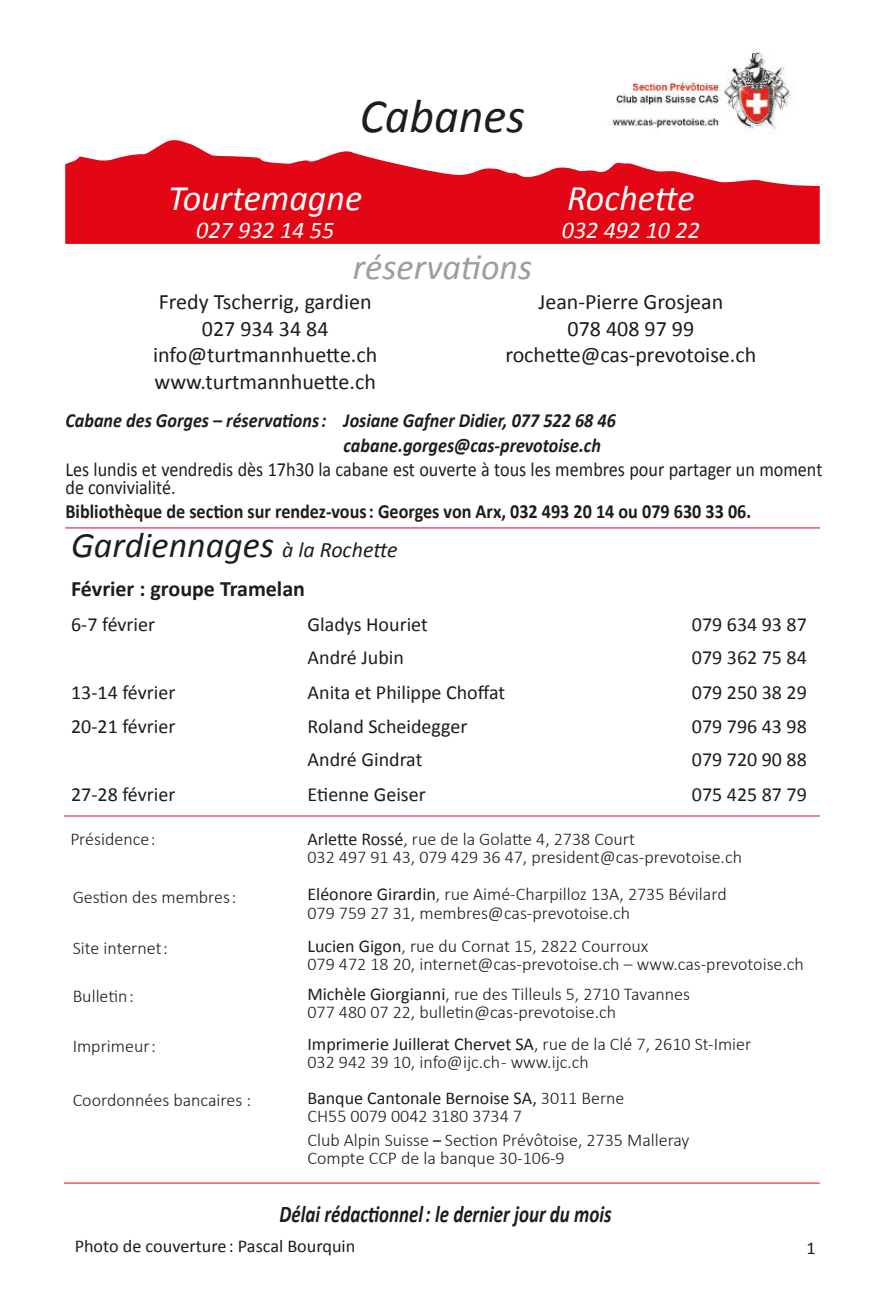
<style>
.page{position:relative;width:885px;height:1293px;background:#fff}
.page>*{position:absolute;margin:0;border:0;box-sizing:border-box;transform-origin:0 0}
.t1{font:italic 48px "Calibri";color:#1d1d1b}
.t2{font:italic 36px "Calibri";color:#1d1d1b}
.t3{font:italic 36px "Calibri";color:#fff}
.t4{font:italic 36px "Calibri";color:#9d9d9d}
.t5{font:italic 700 24px "Calibri";color:#1d1d1b;scale:.79 1}
.t6{font:italic 24px "Calibri";color:#fff}
.t7{font:22px/26.4px "Calibri";color:#1d1d1b;text-align:center}
.t8{font:700 22px "Calibri";color:#1d1d1b}
.t9{font:20px "Calibri";color:#1d1d1b}
.t10{font:20px/17.8px "Calibri";color:#1d1d1b;scale:.9 1}
.t11{font:italic 700 20px/24.6px "Calibri";color:#1d1d1b;scale:.9 1}
.t12{font:700 20px "Calibri";color:#1d1d1b;scale:.9 1}
.t13{font:300 18px/18px "Calibri";color:#1d1d1b}
.t14{font:18px "Calibri";color:#1d1d1b}
.s1{font-size:22px}
.s2{font-weight:400}
</style>
<div class="page">
<svg style="left:65px;top:140px;width:754px;height:104px;fill:#e30614"></svg>
<hr style="left:65px;top:527px;width:754px;height:1px;background:#e30614">
<hr style="left:64px;top:815px;width:755px;height:1px;background:#e30614">
<hr style="left:64px;top:1182px;width:755px;height:1px;background:#e30614">
<img style="left:609px;top:52px;width:184px;height:77px">
<h1 class="t1" style="left:360px;top:87px;width:167px">Cabanes</h1>
<h2 class="t3" style="left:168px;top:175px;width:195px">Tourtemagne</h2>
<h3 class="t6" style="left:196px;top:215px;width:139px">027 932 14 55</h3>
<h2 class="t4" style="left:353px;top:245px;width:180px">réservations</h2>
<h2 class="t3" style="left:567px;top:175px;width:129px">Rochette</h2>
<h3 class="t6" style="left:561px;top:215px;width:139px">032 492 10 22</h3>
<p class="t7" style="left:153px;top:288px;width:226px">Fredy Tscherrig, gardien<br>027 934 34 84 info@turtmannhuette.ch www.turtmannhuette.ch</p>
<p class="t7" style="left:505px;top:288px;width:252px">Jean-Pierre Grosjean<br>078 408 97 99 rochette@cas-prevotoise.ch</p>
<p class="t11" style="left:343px;top:407px;width:304px;text-indent:-278px">Cabane des Gorges – réservations: Josiane Gafner Didier, 077 522 68 46 cabane.gorges@cas-prevotoise.ch</p>
<p class="t10" style="left:65px;top:459px;width:842px">Les lundis et vendredis dès 17h30 la cabane est ouverte à tous les membres pour partager un moment de convivialité.</p>
<p class="t12" style="left:65px;top:499px;width:763px">Bibliothèque de section sur rendez-vous: Georges von Arx, 032 493 20 14 ou 079 630 33 06.</p>
<h2 class="t2" style="left:71px;top:523px;width:328px">Gardiennages <span class="s1">à la Rochette</span></h2>
<p class="t8" style="left:71px;top:575px;width:235px">Février : groupe Tramelan</p>
<p class="t9" style="left:71px;top:612px;width:85px">6-7 février</p>
<p class="t9" style="left:307px;top:612px;width:122px">Gladys Houriet</p>
<p class="t9" style="left:691px;top:612px;width:116px">079 634 93 87</p>
<p class="t9" style="left:307px;top:645px;width:98px">André Jubin</p>
<p class="t9" style="left:691px;top:645px;width:116px">079 362 75 84</p>
<p class="t9" style="left:71px;top:679px;width:106px">13-14 février</p>
<p class="t9" style="left:307px;top:679px;width:199px">Anita et Philippe Choffat</p>
<p class="t9" style="left:691px;top:679px;width:116px">079 250 38 29</p>
<p class="t9" style="left:71px;top:714px;width:106px">20-21 février</p>
<p class="t9" style="left:307px;top:714px;width:161px">Roland Scheidegger</p>
<p class="t9" style="left:691px;top:714px;width:116px">079 796 43 98</p>
<p class="t9" style="left:307px;top:747px;width:116px">André Gindrat</p>
<p class="t9" style="left:691px;top:747px;width:116px">079 720 90 88</p>
<p class="t9" style="left:71px;top:782px;width:106px">27-28 février</p>
<p class="t9" style="left:307px;top:782px;width:120px">Etienne Geiser</p>
<p class="t9" style="left:691px;top:782px;width:116px">075 425 87 79</p>
<p class="t13" style="left:70px;top:829px;width:87px">Présidence :</p>
<p class="t13" style="left:307px;top:829px;width:436px"><span class="s2">Arlette Rossé</span>, rue de la Golatte 4, 2738 Court<br>032 497 91 43, 079 429 36 47, president@cas-prevotoise.ch</p>
<p class="t13" style="left:73px;top:887px;width:165px">Gestion des membres :</p>
<p class="t13" style="left:307px;top:885px;width:421px"><span class="s2">Eléonore Girardin</span>, rue Aimé-Charpilloz 13A, 2735 Bévilard<br>079 759 27 31, membres@cas-prevotoise.ch</p>
<p class="t13" style="left:73px;top:938px;width:97px">Site internet :</p>
<p class="t13" style="left:307px;top:936px;width:498px"><span class="s2">Lucien Gigon</span>, rue du Cornat 15, 2822 Courroux<br>079 472 18 20, internet@cas-prevotoise.ch – www.cas-prevotoise.ch</p>
<p class="t13" style="left:73px;top:987px;width:63px">Bulletin :</p>
<p class="t13" style="left:307px;top:984px;width:384px"><span class="s2">Michèle Giorgianni</span>, rue des Tilleuls 5, 2710 Tavannes<br>077 480 07 22, bulletin@cas-prevotoise.ch</p>
<p class="t13" style="left:73px;top:1036px;width:85px">Imprimeur :</p>
<p class="t13" style="left:307px;top:1034px;width:445px"><span class="s2">Imprimerie Juillerat Chervet SA</span>, rue de la Clé 7, 2610 St-Imier<br>032 942 39 10, info@ijc.ch - www.ijc.ch</p>
<p class="t13" style="left:73px;top:1090px;width:180px">Coordonnées bancaires :</p>
<p class="t13" style="left:307px;top:1088px;width:318px"><span class="s2">Banque Cantonale Bernoise SA,</span> 3011 Berne<br>CH55 0079 0042 3180 3734 7</p>
<p class="t13" style="left:307px;top:1131px;width:383px">Club Alpin Suisse <span class="s2">–</span> Section Prévôtoise, 2735 Malleray<br>Compte CCP de la banque 30-106-9</p>
<h3 class="t5" style="left:279px;top:1198px;width:421px">Délai rédactionnel: le dernier jour du mois</h3>
<p class="t14" style="left:75px;top:1234px;width:282px">Photo de couverture : Pascal Bourquin</p>
<p class="t14" style="left:806px;top:1237px;width:11px">1</p>
</div>
